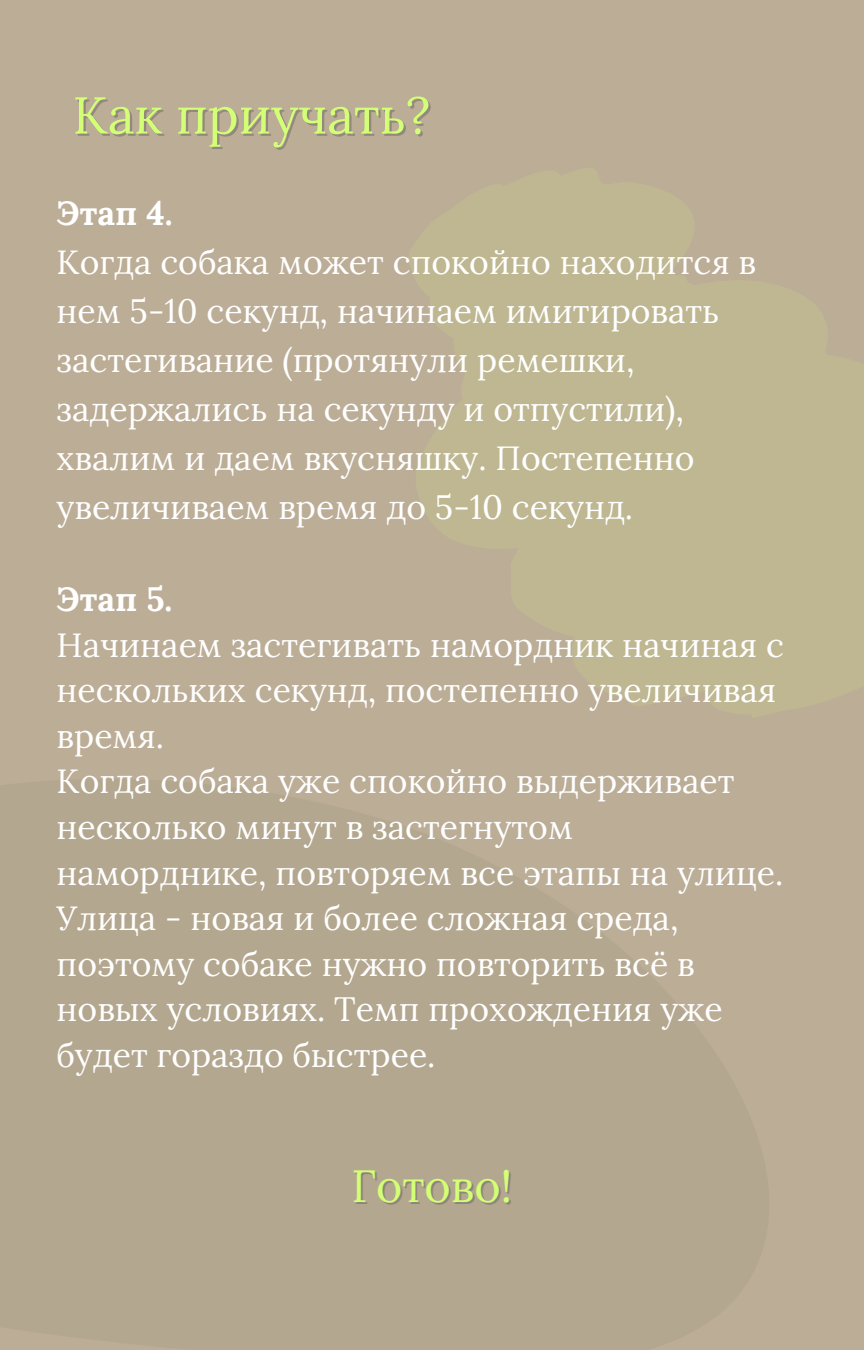
<style>
.page{position:relative;width:864px;height:1350px;background:#bcad97}
.page>*{position:absolute;margin:0;border:0;box-sizing:border-box;transform-origin:0 0}
.t1{font:51.75px "Lora";color:#d3ff76}
.t2{font:45px "Lora";color:#d3ff76}
.t3{font:33.75px/45.4px "Lora";color:#fff}
.t4{font:700 33.75px "Lora";color:#fff}
</style>
<div class="page">
<p class="t1" style="left:73px;top:81px;width:359px">Как приучать?</p>
<p class="t4" style="left:57px;top:191px;width:118px">Этап 4.</p>
<p class="t3" style="left:57px;top:237px;width:701px;line-height:49.1px">Когда собака может спокойно находится в нем 5-10 секунд, начинаем имитировать застегивание (протянули ремешки, задержались на секунду и отпустили), хвалим и даем вкусняшку. Постепенно увеличиваем время до 5-10 секунд.</p>
<p class="t4" style="left:57px;top:577px;width:117px">Этап 5.</p>
<p class="t3" style="left:57px;top:622px;width:729px">Начинаем застегивать намордник начиная с нескольких секунд, постепенно увеличивая время.</p>
<p class="t3" style="left:57px;top:758px;width:728px">Когда собака уже спокойно выдерживает несколько минут в застегнутом наморднике, повторяем все этапы на улице.<br>Улица - новая и более сложная среда, поэтому собаке нужно повторить всё в новых условиях. Темп прохождения уже будет гораздо быстрее.</p>
<p class="t2" style="left:351px;top:1157px;width:163px">Готово!</p>
</div>
